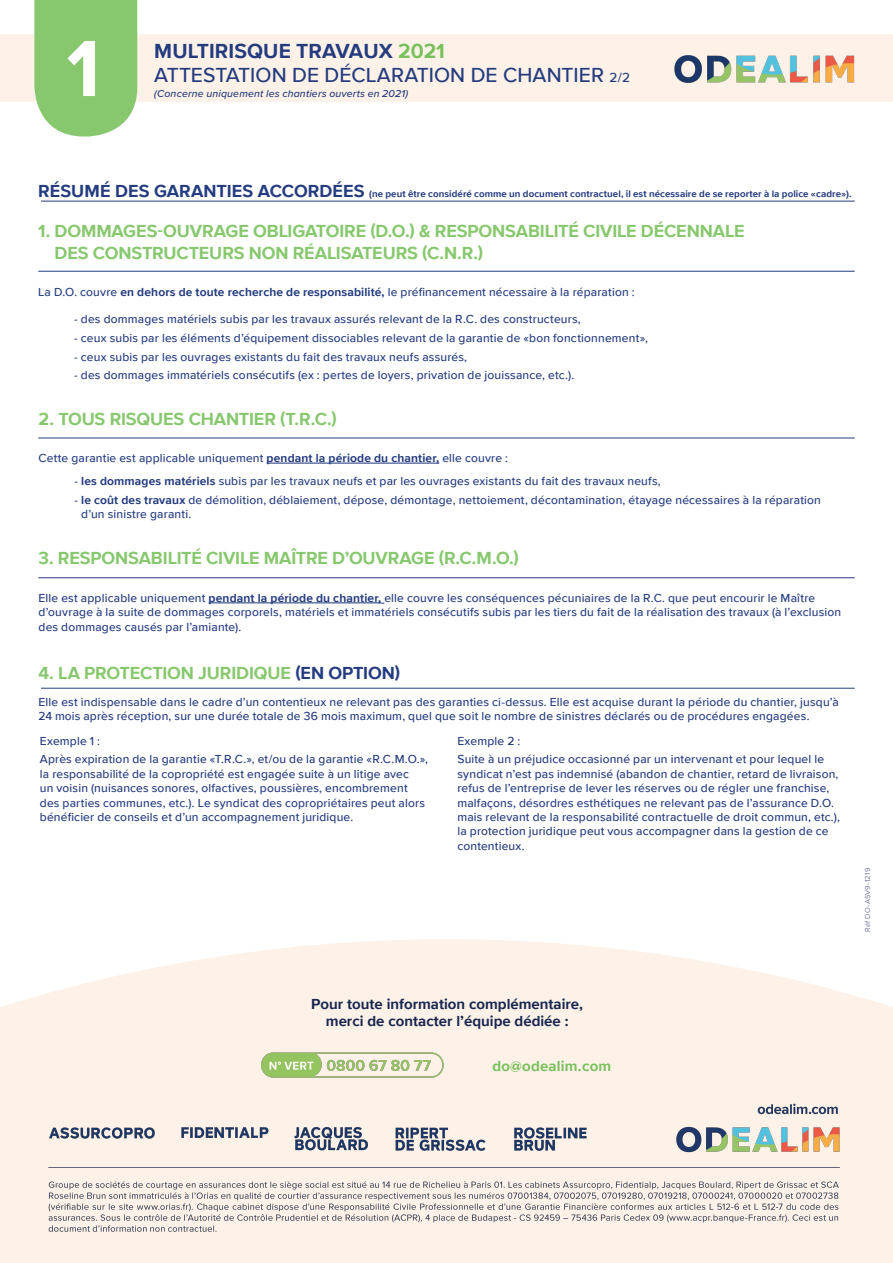
<style>
.page{position:relative;width:893px;height:1263px;background:#fff}
.page>*{position:absolute;margin:0;border:0;box-sizing:border-box;transform-origin:0 0}
.t1{font:700 82.65px "Proxima Nova";color:#fff}
.t2{font:500 21px/24px "Proxima Nova";letter-spacing:.005em;color:#243c7f}
.t3{font:700 18px/21.6px "Proxima Nova";letter-spacing:-.005em;color:#87c86e}
.t4{font:700 15px/17.4px "Proxima Nova";color:#172550;text-align:center}
.t5{font:700 15px "Proxima Nova";letter-spacing:.015em;color:#78bf5b}
.t6{font:500 12px/14.4px "Proxima Nova";letter-spacing:.015em;color:#243c7f}
.t7{font:italic 500 10.5px "Proxima Nova";letter-spacing:.015em;color:#243c7f}
.t8{font:700 9.75px "Proxima Nova";letter-spacing:.01em;color:#243c7f}
.t9{font:7.5px "Proxima Nova";letter-spacing:.025em;color:#7374a3}
.s1{font-weight:700}
.s2{font-weight:700;color:#78c05b}
.s3{font-size:13.5px}
.s4{font-size:18px}
.s5{color:#243c7f}
</style>
<div class="page">
<svg style="left:0;top:939px;width:893px;height:324px;background:#fef3ea"></svg>
<div style="left:0;top:34px;width:893px;height:68px;background:#fef2e8"></div>
<hr style="left:267px;top:463px;width:172px;height:1px;background:#243c7f">
<hr style="left:209px;top:602px;width:172px;height:1px;background:#243c7f">
<hr style="left:41px;top:201px;width:814px;height:1px;background:#243c7f">
<hr style="left:41px;top:688px;width:814px;height:1px;background:#243c7f">
<hr style="left:38px;top:577px;width:817px;height:1px;background:#243c7f">
<hr style="left:38px;top:438px;width:817px;height:1px;background:#243c7f">
<hr style="left:38px;top:271px;width:817px;height:1px;background:#243c7f">
<svg style="left:34px;top:0;width:103px;height:137px;background:#90cc78"></svg>
<img style="left:674px;top:55px;width:181px;height:28px">
<img style="left:261px;top:1051px;width:183px;height:26px">
<img style="left:39px;top:1090px;width:811px;height:156px">
<h1 class="t1" style="left:67px;top:7px;width:35px">1</h1>
<h2 class="t2" style="left:154px;top:38px;width:477px"><span class="s1">MULTIRISQUE TRAVAUX</span> <span class="s2">202</span><span class="s2">1<br></span>ATTESTATION DE DÉCLARATION DE CHANTIER <span class="s3">2/2</span></h2>
<p class="t7" style="left:154px;top:86px;width:255px">(Concerne uniquement les chantiers ouverts en 2021)</p>
<p class="t8" style="left:38px;top:187px;width:815px"><span class="s4">RÉSUMÉ DES GARANTIES ACCORDÉES</span> (ne peut être considéré comme un document contractuel, il est nécessaire de se reporter à la police «cadre»).</p>
<h3 class="t3" style="left:55px;top:220px;width:691px;text-indent:-16px">1. DOMMAGES-OUVRAGE OBLIGATOIRE (D.O.) &amp; RESPONSABILITÉ CIVILE DÉCENNALE<br>DES CONSTRUCTEURS NON RÉALISATEURS (C.N.R.)</h3>
<p class="t6" style="left:38px;top:284px;width:598px">La D.O. couvre <span class="s1">en dehors de toute recherche de responsabilité,</span> le préfinancement nécessaire à la réparation :</p>
<p class="t6" style="left:74px;top:312px;width:508px">- des dommages matériels subis par les travaux assurés relevant de la R.C. des constructeurs,</p>
<p class="t6" style="left:74px;top:330px;width:575px">- ceux subis par les éléments d’équipement dissociables relevant de la garantie de «bon fonctionnement»,</p>
<p class="t6" style="left:74px;top:349px;width:394px">- ceux subis par les ouvrages existants du fait des travaux neufs assurés,</p>
<p class="t6" style="left:74px;top:368px;width:501px">- des dommages immatériels consécutifs (ex : pertes de loyers, privation de jouissance, etc.).</p>
<h3 class="t3" style="left:39px;top:407px;width:300px">2. TOUS RISQUES CHANTIER (T.R.C.)</h3>
<p class="t6" style="left:39px;top:450px;width:471px">Cette garantie est applicable uniquement <span class="s1">pendant la période du chantier,</span> elle couvre :</p>
<p class="t6" style="left:75px;top:473px;width:588px">- <span class="s1">les dommages matériels</span> subis par les travaux neufs et par les ouvrages existants du fait des travaux neufs,</p>
<p class="t6" style="left:81px;top:492px;width:741px;text-indent:-7px">- <span class="s1">le coût des travaux</span> de démolition, déblaiement, dépose, démontage, nettoiement, décontamination, étayage nécessaires à la réparation d’un sinistre garanti.</p>
<h3 class="t3" style="left:39px;top:547px;width:482px">3. RESPONSABILITÉ CIVILE MAÎTRE D’OUVRAGE (R.C.M.O.)</h3>
<p class="t6" style="left:39px;top:590px;width:804px">Elle est applicable uniquement <span class="s1">pendant la période du chantier,</span> elle couvre les conséquences pécuniaires de la R.C. que peut encourir le Maître d’ouvrage à la suite de dommages corporels, matériels et immatériels consécutifs subis par les tiers du fait de la réalisation des travaux (à l’exclusion des dommages causés par l’amiante).</p>
<h3 class="t3" style="left:39px;top:662px;width:363px">4. LA PROTECTION JURIDIQUE <span class="s5">(EN OPTION)</span></h3>
<p class="t6" style="left:39px;top:694px;width:802px">Elle est indispensable dans le cadre d’un contentieux ne relevant pas des garanties ci-dessus. Elle est acquise durant la période du chantier, jusqu’à<br>24 mois après réception, sur une durée totale de 36 mois maximum, quel que soit le nombre de sinistres déclarés ou de procédures engagées.</p>
<p class="t6" style="left:40px;top:731px;width:390px;line-height:18.6px">Exemple 1 :<br>Après expiration de la garantie «T.R.C.», et/ou de la garantie «R.C.M.O.»,</p>
<p class="t6" style="left:40px;top:766px;width:387px">la responsabilité de la copropriété est engagée suite à un litige avec un voisin (nuisances sonores, olfactives, poussières, encombrement des parties communes, etc.). Le syndicat des copropriétaires peut alors bénéficier de conseils et d’un accompagnement juridique.</p>
<p class="t6" style="left:457px;top:731px;width:368px;line-height:18.6px">Exemple 2 :<br>Suite à un préjudice occasionné par un intervenant et pour lequel le</p>
<p class="t6" style="left:457px;top:766px;width:384px">syndicat n’est pas indemnisé (abandon de chantier, retard de livraison, refus de l’entreprise de lever les réserves ou de régler une franchise, malfaçons, désordres esthétiques ne relevant pas de l’assurance D.O. mais relevant de la responsabilité contractuelle de droit commun, etc.), la protection juridique peut vous accompagner dans la gestion de ce contentieux.</p>
<p class="t9" style="left:862px;top:932px;width:65px;rotate:-90deg">Réf DO-A5V9-1219</p>
<p class="t4" style="left:311px;top:995px;width:273px">Pour toute information complémentaire, merci de contacter l’équipe dédiée :</p>
<p class="t5" style="left:492px;top:1055px;width:121px">do@odealim.com</p>
</div>
